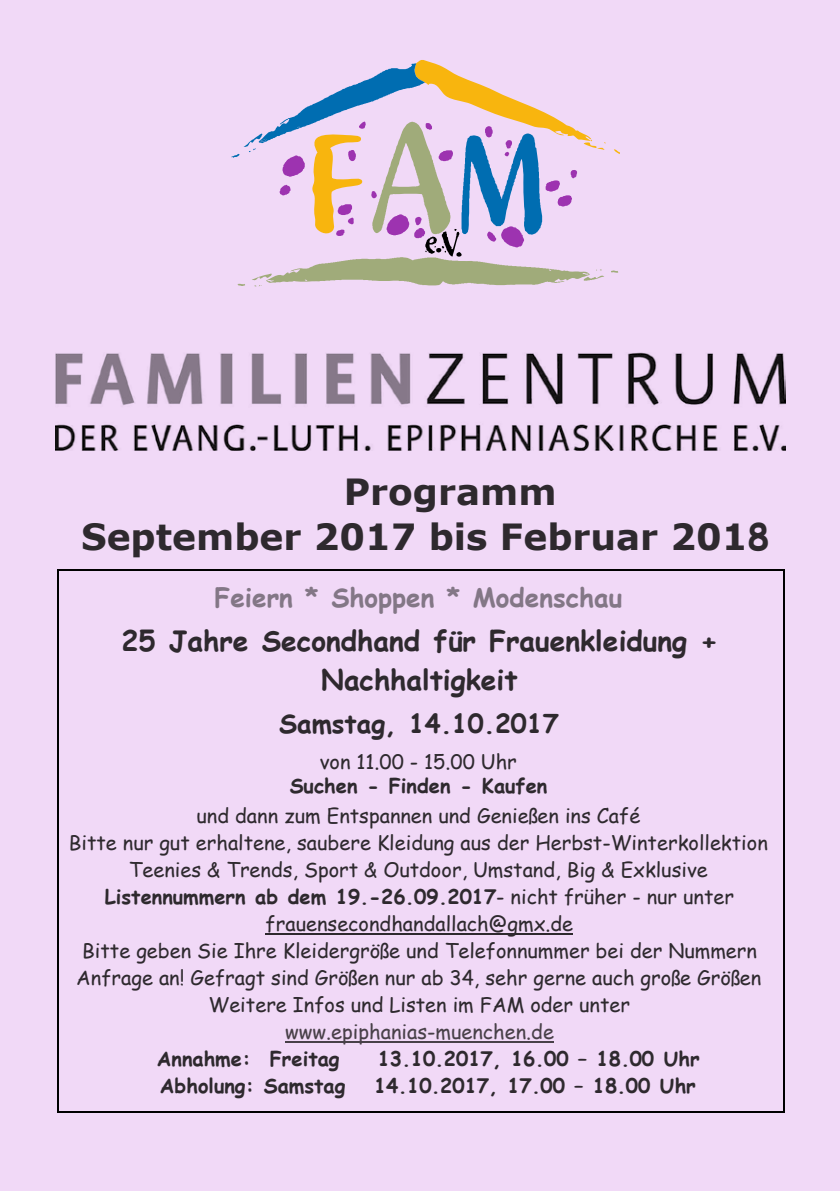
<style>
.page{position:relative;width:840px;height:1191px;background:#fff}
.page>*{position:absolute;margin:0;border:0;box-sizing:border-box;transform-origin:0 0}
.t1{font:700 36px/45.4px "Verdana";color:#313130}
.t2{font:700 28px/39px "Comic Sans MS";color:#313130;text-align:center}
.t3{font:700 26px "Comic Sans MS";color:#8b8c8b}
.t4{font:700 26px "Comic Sans MS";color:#313130}
.t5{font:20px/27px "Comic Sans MS";color:#313130;text-align:center}
.t6{font:700 20px "Comic Sans MS";color:#313130}
.t7{font:20px "Comic Sans MS";color:#4d4c4b}
.s1{font-family:"Comic Sans MS"}
.s2{font-weight:700}
</style>
<div class="page">
<div style="left:0;top:0;width:839px;height:1191px;background:#f1d9f7"></div>
<svg style="left:231px;top:60px;width:388px;height:227px"></svg>
<hr style="left:57px;top:569px;width:727px;height:2px;background:#000">
<hr style="left:57px;top:1111px;width:727px;height:2px;background:#000">
<hr style="left:57px;top:569px;width:2px;height:544px;background:#000">
<hr style="left:782px;top:569px;width:2px;height:544px;background:#000">
<hr style="left:265px;top:932px;width:307px;height:2px;background:#313130">
<hr style="left:285px;top:1041px;width:268px;height:1px;background:#4d4c4b">
<img style="left:56px;top:352px;width:729px;height:99px">
<h1 class="t1" style="left:81px;top:468px;width:689px;text-indent:262px">Programm<br>September 2017 bis Februar 201<span class="s1">8</span></h1>
<h3 class="t3" style="left:214px;top:578px;width:409px">Feiern * Shoppen * Modenschau</h3>
<h2 class="t2" style="left:121px;top:619px;width:597px">25 Jahre Secondhand für Frauenkleidung +<br>Nachhaltigkeit</h2>
<h3 class="t4" style="left:279px;top:704px;width:281px">Samstag, 14.10.2017</h3>
<p class="t5" style="left:319px;top:747px;width:198px">von 11.00 - 15.00 Uhr</p>
<p class="t6" style="left:289px;top:771px;width:259px">Suchen - Finden - Kaufen</p>
<p class="t5" style="left:69px;top:802px;width:700px">und dann zum Entspannen und Genießen ins Café<br>Bitte nur gut erhaltene, saubere Kleidung aus der Herbst-Winterkollektion Teenies &amp; Trends, Sport &amp; Outdoor, Umstand, Big &amp; Exklusive <span class="s2">Listennummern ab dem 19.-26.09.2017</span>- nicht früher - nur unter frauensecondhandallach@gmx.de<br>Bitte geben Sie Ihre Kleidergröße und Telefonnummer bei der Nummern Anfrage an! Gefragt sind Größen nur ab 34, sehr gerne auch große Größen Weitere Infos und Listen im FAM oder unter</p>
<p class="t7" style="left:285px;top:1017px;width:270px">www.epiphanias-muenchen.de</p>
<p class="t6" style="left:157px;top:1044px;width:184px">Annahme: Freitag</p>
<p class="t6" style="left:377px;top:1044px;width:323px">13.10.2017, 16.00 – 18.00 Uhr</p>
<p class="t6" style="left:160px;top:1071px;width:187px">Abholung: Samstag</p>
<p class="t6" style="left:374px;top:1071px;width:323px">14.10.2017, 17.00 – 18.00 Uhr</p>
</div>
